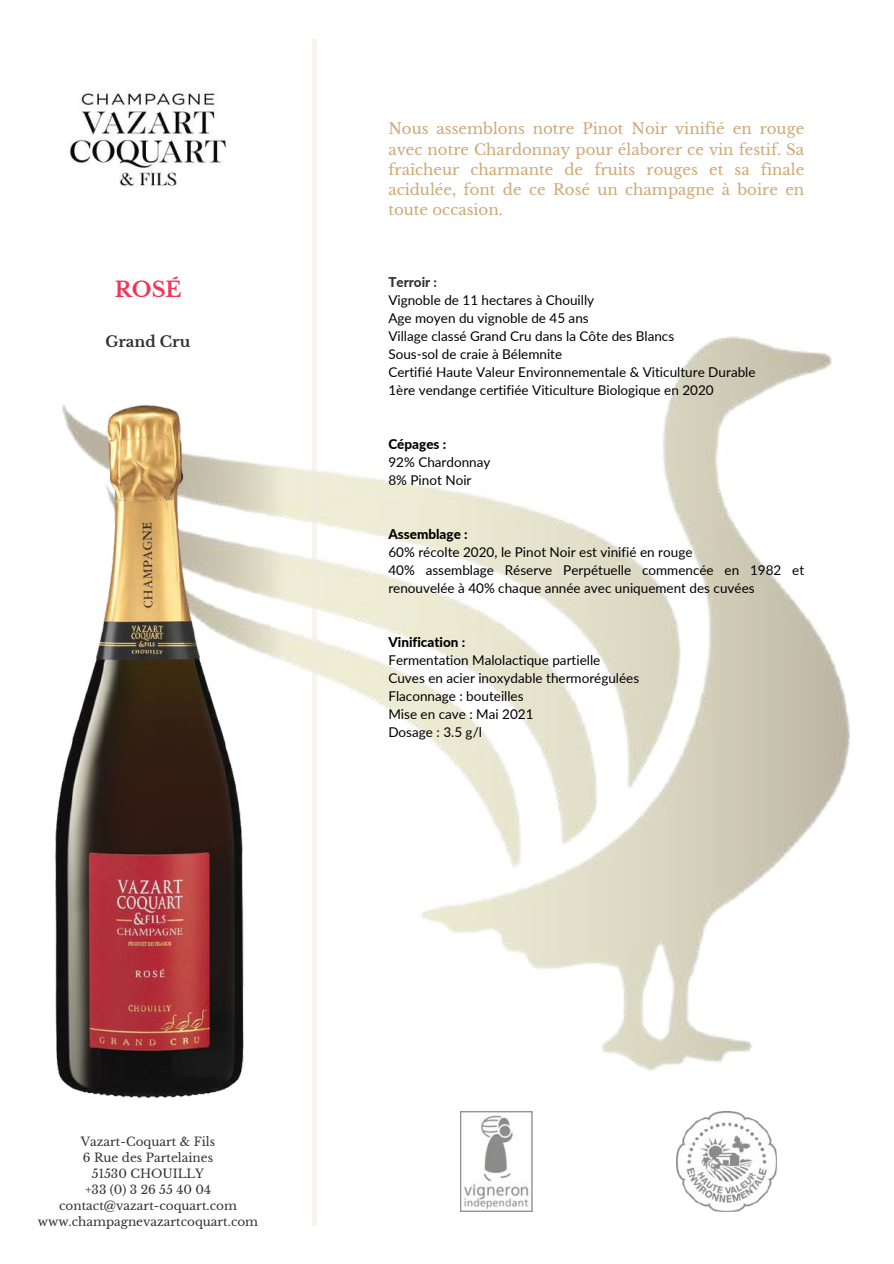
<style>
.page{position:relative;width:894px;height:1264px;background:#fff}
.page>*{position:absolute;margin:0;border:0;box-sizing:border-box;transform-origin:0 0}
.t1{font:700 21px "Libre Baskerville";color:#f13658}
.t2{font:15px/20.2px "Libre Baskerville";color:#cea874;text-align:justify}
.t3{font:700 15px "Libre Baskerville";color:#323232}
.t4{font:13.5px/18px "Lato";color:#000}
.t5{font:800 13.5px "Lato";color:#000}
.t6{font:800 13.5px "Lato";color:#323232}
.t7{font:12px/16px "Libre Baskerville";color:#323232;text-align:center}
</style>
<div class="page">
<img style="left:267px;top:275px;width:583px;height:871px">
<svg style="left:312px;top:39px;width:4px;height:1186px;fill:#f8f3ef"></svg>
<img style="left:55px;top:404px;width:212px;height:694px">
<img style="left:69px;top:91px;width:157px;height:96px">
<img style="left:460px;top:1111px;width:72px;height:100px">
<img style="left:676px;top:1111px;width:100px;height:100px">
<h1 class="t1" style="left:115px;top:276px;width:68px">ROSÉ</h1>
<p class="t3" style="left:105px;top:332px;width:86px">Grand Cru</p>
<p class="t2" style="left:388px;top:119px;width:417px">Nous assemblons notre Pinot Noir vinifié en rouge avec notre Chardonnay pour élaborer ce vin festif. Sa fraîcheur charmante de fruits rouges et sa finale acidulée, font de ce Rosé un champagne à boire en toute occasion.</p>
<p class="t6" style="left:388px;top:273px;width:50px">Terroir :</p>
<p class="t4" style="left:388px;top:290px;width:368px">Vignoble de 11 hectares à Chouilly<br>Age moyen du vignoble de 45 ans<br>Village classé Grand Cru dans la Côte des Blancs<br>Sous-sol de craie à Bélemnite<br>Certifié Haute Valeur Environnementale &amp; Viticulture Durable 1ère vendange certifiée Viticulture Biologique en 2020</p>
<p class="t5" style="left:388px;top:435px;width:59px">Cépages :</p>
<p class="t4" style="left:388px;top:452px;width:104px">92% Chardonnay<br>8% Pinot Noir</p>
<p class="t5" style="left:388px;top:525px;width:81px">Assemblage :</p>
<p class="t4" style="left:388px;top:542px;width:417px">60% récolte 2020, le Pinot Noir est vinifié en rouge<br>40% assemblage Réserve Perpétuelle commencée en 1982 et renouvelée à 40% chaque année avec uniquement des cuvées</p>
<p class="t5" style="left:388px;top:633px;width:78px">Vinification :</p>
<p class="t4" style="left:388px;top:650px;width:252px">Fermentation Malolactique partielle<br>Cuves en acier inoxydable thermorégulées<br>Flaconnage : bouteilles<br>Mise en cave : Mai 2021<br>Dosage : 3.5 g/l</p>
<p class="t7" style="left:38px;top:1134px;width:222px">Vazart-Coquart &amp; Fils<br>6 Rue des Partelaines<br>51530 CHOUILLY<br>+33 (0) 3 26 55 40 04 contact@vazart-coquart.com www.champagnevazartcoquart.com</p>
</div>
